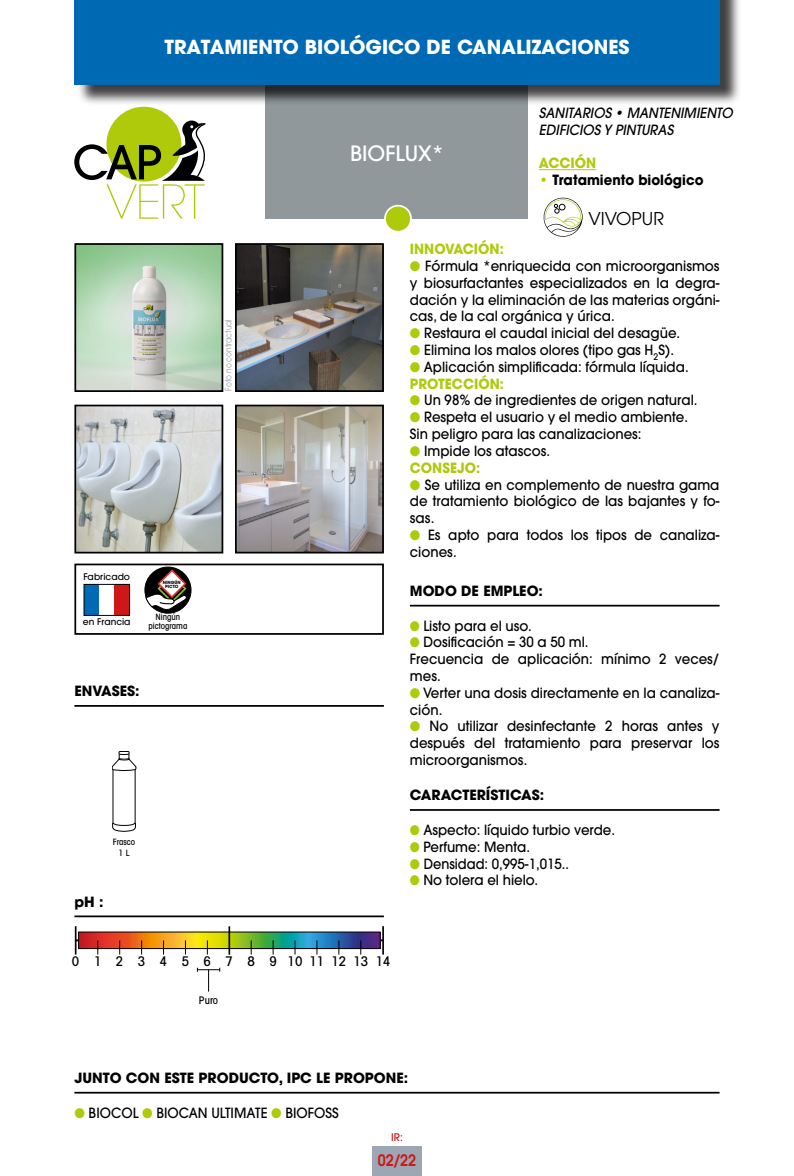
<style>
.page{position:relative;width:794px;height:1176px;background:#fff}
.page>*{position:absolute;margin:0;border:0;box-sizing:border-box;transform-origin:0 0}
.t1{font:500 21px "Avant Garde";color:#fff}
.t2{font:700 19.25px "Avant Garde";color:#fff}
.t3{font:17.68px "Avant Garde";color:#000}
.t4{font:600 15.75px "Avant Garde";color:#cd1719;scale:.9 1}
.t5{font:500 14px/16.8px "Avant Garde";color:#000;text-align:justify;scale:.95 1}
.t6{font:700 14px "Avant Garde";color:#000}
.t7{font:italic 500 14px "Avant Garde";color:#000;scale:.95 1}
.t8{font:700 14px "Avant Garde";color:#afca0b;scale:.95 1}
.t9{font:500 14px "Avant Garde";color:#000;scale:.92 1}
.t10{font:700 14px "Avant Garde";color:#000;scale:.95 1}
.t11{font:500 condensed 13.3px "Avant Garde";letter-spacing:.265em;color:#000}
.t12{font:500 condensed 10.5px "Avant Garde";color:#000}
.t13{font:500 10.5px "Avant Garde";color:#cd1719}
.t14{font:500 9.1px "Avant Garde";color:#000}
.t15{font:500 condensed 8.75px "Avant Garde";color:#000}
.t16{font:8.75px "Avant Garde";color:#91989c;scale:.85 1}
.t17{font:700 4.38px/4.5px "Avant Garde";color:#000;text-align:center}
.s1{color:#afca0b}
</style>
<div class="page">
<div style="left:74px;top:563px;width:310px;height:72px;border:2px solid #000"></div>
<div style="left:266px;top:79px;width:262px;height:140px;background:#91989c"></div>
<div style="left:77px;top:0;width:664px;height:106px;background:#000;opacity:.75"></div>
<div style="left:74px;top:0;width:645px;height:84px;background:#0069b4"></div>
<div style="left:372px;top:1146px;width:50px;height:30px;background:#9ca7b3"></div>
<div style="left:106px;top:107px;width:75px;height:75px;background:#afca0b;border-radius:50%"></div>
<svg style="left:74px;top:121px;width:132px;height:98px"></svg>
<div style="left:385px;top:206px;width:26px;height:26px;background:#afca0b;border-radius:50%"></div>
<div style="left:384px;top:205px;width:28px;height:28px;border:2px solid #fff;border-radius:50%"></div>
<hr style="left:539px;top:169px;width:57px;height:1px;background:#afca0b">
<div style="left:84px;top:584px;width:15px;height:31px;background:#0069b4"></div>
<div style="left:114px;top:584px;width:16px;height:31px;background:#cd1719"></div>
<div style="left:84px;top:584px;width:46px;height:32px;border:1px solid #000"></div>
<hr style="left:74px;top:705px;width:310px;height:2px;background:#000">
<hr style="left:410px;top:605px;width:309px;height:1px;background:#000">
<hr style="left:410px;top:809px;width:309px;height:2px;background:#000">
<hr style="left:74px;top:1092px;width:645px;height:1px;background:#000">
<hr style="left:74px;top:915px;width:310px;height:2px;background:#000">
<hr style="left:76px;top:939px;width:307px;height:2px;background:#000">
<svg style="left:75px;top:926px;width:306px;height:29px"></svg>
<hr style="left:228px;top:926px;width:2px;height:28px;background:#000">
<hr style="left:382px;top:926px;width:2px;height:28px;background:#000">
<svg style="left:112px;top:751px;width:24px;height:80px"></svg>
<div style="left:145px;top:567px;width:46px;height:46px;background:#000;border-radius:50%"></div>
<div style="left:145px;top:567px;width:46px;height:46px;border:1px solid #000;border-radius:50%"></div>
<svg style="left:146px;top:569px;width:41px;height:42px"></svg>
<svg style="left:543px;top:198px;width:40px;height:39px"></svg>
<svg style="left:197px;top:967px;width:23px;height:24px"></svg>
<img style="left:77px;top:246px;width:143px;height:143px">
<div style="left:74px;top:243px;width:149px;height:149px;border:2px solid #000"></div>
<img style="left:77px;top:408px;width:143px;height:142px">
<div style="left:74px;top:405px;width:149px;height:148px;border:2px solid #000"></div>
<img style="left:238px;top:246px;width:143px;height:143px">
<div style="left:235px;top:243px;width:149px;height:149px;border:2px solid #000"></div>
<img style="left:238px;top:408px;width:143px;height:142px">
<div style="left:235px;top:405px;width:149px;height:148px;border:2px solid #000"></div>
<p class="t2" style="left:164px;top:35px;width:466px">TRATAMIENTO BIOLÓGICO DE CANALIZACIONES</p>
<p class="t16" style="left:223px;top:391px;width:86px;rotate:-90deg">Foto no contractual</p>
<p class="t1" style="left:350px;top:140px;width:95px">BIOFLUX*</p>
<p class="t7" style="left:539px;top:104px;width:205px">SANITARIOS • MANTENIMIENTO</p>
<p class="t7" style="left:539px;top:121px;width:143px">EDIFICIOS Y PINTURAS</p>
<p class="t8" style="left:539px;top:154px;width:62px">ACCIÓN</p>
<p class="t10" style="left:539px;top:171px;width:175px"><span class="s1">•</span> Tratamiento biológico</p>
<p class="t3" style="left:588px;top:208px;width:77px">VIVOPUR</p>
<p class="t8" style="left:410px;top:240px;width:100px">INNOVACIÓN:</p>
<p class="t5" style="left:410px;top:257px;width:327px"><span class="s1">●</span> Fórmula *enriquecida con microorganismos y biosurfactantes especializados en la degra&shy;dación y la eliminación de las materias orgáni&shy;cas, de la cal orgánica y úrica.</p>
<p class="t5" style="left:410px;top:325px;width:286px"><span class="s1">●</span> Restaura el caudal inicial del desagüe.</p>
<p class="t5" style="left:410px;top:341px;width:279px"><span class="s1">●</span> Elimina los malos olores (tipo gas H<sub>2</sub>S).</p>
<p class="t5" style="left:410px;top:358px;width:295px"><span class="s1">●</span> Aplicación simplificada: fórmula líquida.</p>
<p class="t8" style="left:410px;top:374px;width:101px">PROTECCIÓN:</p>
<p class="t5" style="left:410px;top:392px;width:304px"><span class="s1">●</span> Un 98% de ingredientes de origen natural.</p>
<p class="t5" style="left:410px;top:409px;width:294px"><span class="s1">●</span> Respeta el usuario y el medio ambiente.</p>
<p class="t5" style="left:410px;top:425px;width:245px">Sin peligro para las canalizaciones:</p>
<p class="t5" style="left:410px;top:442px;width:149px"><span class="s1">●</span> Impide los atascos.</p>
<p class="t8" style="left:410px;top:458px;width:76px">CONSEJO:</p>
<p class="t5" style="left:410px;top:476px;width:327px"><span class="s1">●</span> Se utiliza en complemento de nuestra gama de tratamiento biológico de las bajantes y fo&shy;sas.</p>
<p class="t5" style="left:410px;top:526px;width:327px"><span class="s1">●</span> Es apto para todos los tipos de canaliza&shy;ciones.</p>
<p class="t14" style="left:83px;top:571px;width:48px">Fabricado</p>
<p class="t14" style="left:83px;top:616px;width:49px">en Francia</p>
<p class="t5" style="left:410px;top:617px;width:130px"><span class="s1">●</span> Listo para el uso.</p>
<p class="t5" style="left:410px;top:634px;width:190px"><span class="s1">●</span> Dosificación = 30 a 50 ml.</p>
<p class="t5" style="left:410px;top:651px;width:327px">Frecuencia de aplicación: mínimo 2 veces/ mes.</p>
<p class="t5" style="left:410px;top:684px;width:327px"><span class="s1">●</span> Verter una dosis directamente en la canaliza&shy;ción.</p>
<p class="t5" style="left:410px;top:718px;width:327px"><span class="s1">●</span> No utilizar desinfectante 2 horas antes y después del tratamiento para preservar los microorganismos.</p>
<p class="t17" style="left:163px;top:580px;width:19px">NINGÚN<br>PICTO</p>
<p class="t15" style="left:156px;top:612px;width:26px">Ningún</p>
<p class="t15" style="left:148px;top:620px;width:40px">pictograma</p>
<p class="t6" style="left:410px;top:581px;width:135px">MODO DE EMPLEO:</p>
<p class="t6" style="left:74px;top:682px;width:67px">ENVASES:</p>
<p class="t15" style="left:113px;top:836px;width:24px">Frasco</p>
<p class="t15" style="left:118px;top:847px;width:13px">1 L</p>
<p class="t6" style="left:74px;top:892px;width:31px">pH :</p>
<p class="t11" style="left:72px;top:953px;width:320px">0 1 2 3 4 5 6 7 8 91011121314</p>
<p class="t12" style="left:199px;top:994px;width:21px">Puro</p>
<p class="t6" style="left:410px;top:786px;width:136px">CARACTERÍSTICAS:</p>
<p class="t5" style="left:410px;top:821px;width:217px"><span class="s1">●</span> Aspecto: líquido turbio verde.</p>
<p class="t5" style="left:410px;top:838px;width:128px"><span class="s1">●</span> Perfume: Menta.</p>
<p class="t9" style="left:410px;top:855px;width:175px"><span class="s1">●</span> Densidad: 0,995-1,015..</p>
<p class="t5" style="left:410px;top:872px;width:137px"><span class="s1">●</span> No tolera el hielo.</p>
<p class="t6" style="left:74px;top:1068px;width:335px">JUNTO CON ESTE PRODUCTO, IPC LE PROPONE:</p>
<p class="t5" style="left:74px;top:1104px;width:280px"><span class="s1">●</span> BIOCOL <span class="s1">●</span> BIOCAN ULTIMATE <span class="s1">●</span> BIOFOSS</p>
<p class="t13" style="left:391px;top:1131px;width:13px">IR:</p>
<p class="t4" style="left:378px;top:1150px;width:44px">02/22</p>
</div>
